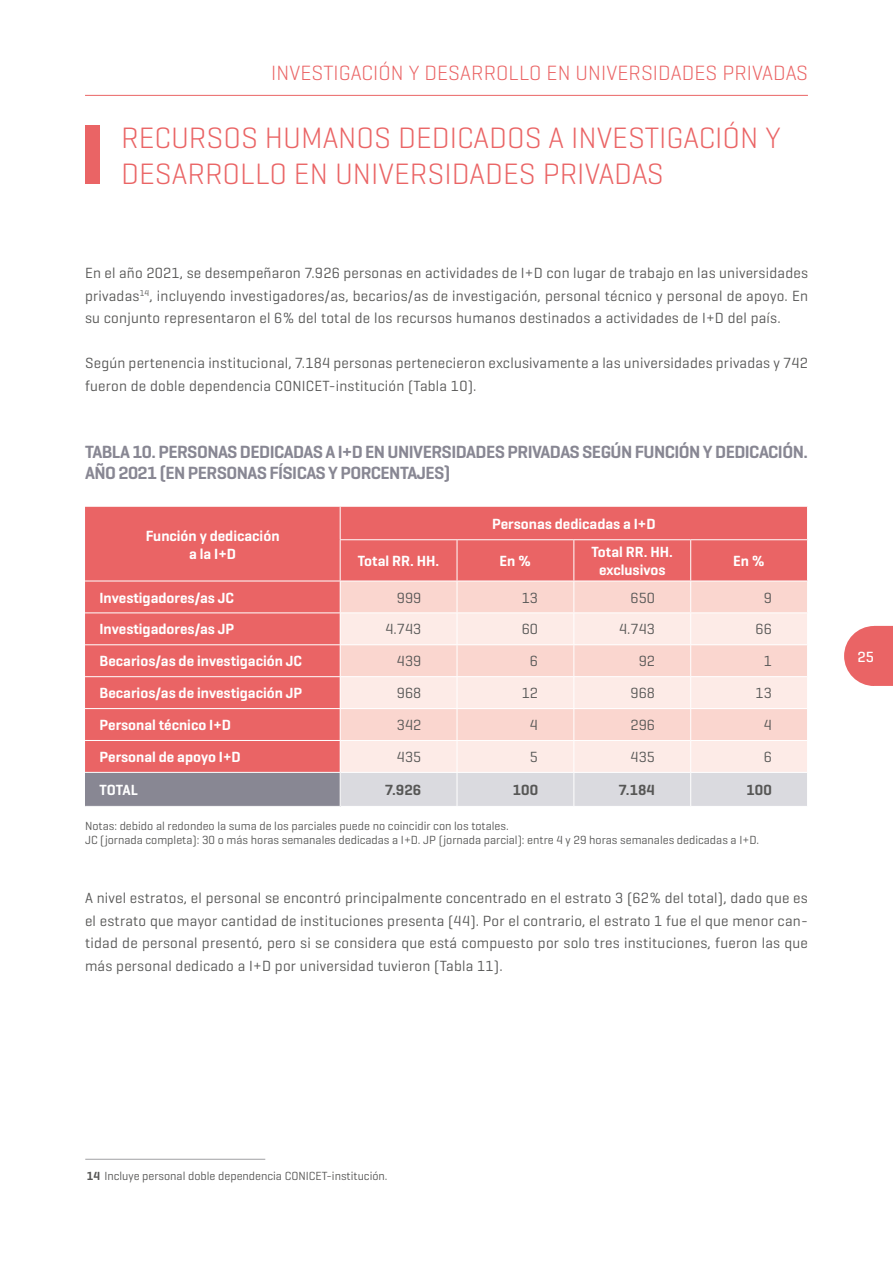
<style>
.page{position:relative;width:893px;height:1263px;background:#fff}
.page>*{position:absolute;margin:0;border:0;box-sizing:border-box;transform-origin:0 0}
.t1{font:300 30px/36px "Geogrotesque";color:#ea6465}
.t2{font:300 21px "Geogrotesque";letter-spacing:.005em;color:#ea6465}
.t3{font:600 18px "Geogrotesque";letter-spacing:-.03em;color:#888793}
.t4{font:15px/22.5px "Geogrotesque";letter-spacing:.015em;color:#575756;text-align:justify}
.t5{font:600 15px/18px "Geogrotesque";color:#fff;text-align:center}
.t6{font:600 15px "Geogrotesque";color:#575756}
.t7{font:500 15px "Geogrotesque";color:#fff}
.t8{font:12px/14.4px "Geogrotesque";color:#575756}
.s1{font-weight:600}
</style>
<div class="page">
<hr style="left:85px;top:95px;width:723px;height:1px;background:#ea6465">
<svg style="left:844px;top:626px;width:49px;height:60px;background:#ec7879"></svg>
<div style="left:85px;top:507px;width:722px;height:265px;background:#ea6465"></div>
<div style="left:341px;top:582px;width:466px;height:30px;background:#fad6cf"></div>
<svg style="left:341px;top:613px;width:466px;height:159px;background:#fbe2dd"></svg>
<div style="left:85px;top:772px;width:255px;height:34px;background:#888793"></div>
<div style="left:341px;top:773px;width:466px;height:33px;background:#dadadf"></div>
<hr style="left:340px;top:507px;width:1px;height:32px;background:#fff">
<hr style="left:340px;top:540px;width:1px;height:41px;background:#fff">
<hr style="left:457px;top:540px;width:1px;height:41px;background:#fff">
<hr style="left:573px;top:540px;width:1px;height:41px;background:#fff">
<hr style="left:690px;top:540px;width:1px;height:41px;background:#fff">
<hr style="left:85px;top:581px;width:255px;height:1px;background:#fff">
<hr style="left:85px;top:612px;width:255px;height:1px;background:#fff">
<hr style="left:85px;top:644px;width:255px;height:1px;background:#fff">
<hr style="left:85px;top:676px;width:255px;height:1px;background:#fff">
<hr style="left:85px;top:708px;width:255px;height:1px;background:#fff">
<hr style="left:85px;top:740px;width:255px;height:1px;background:#fff">
<hr style="left:85px;top:772px;width:255px;height:1px;background:#fff">
<hr style="left:340px;top:539px;width:117px;height:1px;background:#fff">
<hr style="left:457px;top:539px;width:117px;height:1px;background:#fff">
<hr style="left:574px;top:539px;width:117px;height:1px;background:#fff">
<hr style="left:691px;top:539px;width:117px;height:1px;background:#fff">
<hr style="left:340px;top:581px;width:117px;height:1px;background:#fff">
<hr style="left:340px;top:581px;width:1px;height:31px;background:#fff">
<hr style="left:457px;top:581px;width:117px;height:1px;background:#fff">
<hr style="left:457px;top:581px;width:1px;height:31px;background:#fff">
<hr style="left:574px;top:581px;width:117px;height:1px;background:#fff">
<hr style="left:573px;top:581px;width:1px;height:31px;background:#fff">
<hr style="left:691px;top:581px;width:117px;height:1px;background:#fff">
<hr style="left:690px;top:581px;width:1px;height:31px;background:#fff">
<hr style="left:340px;top:612px;width:117px;height:1px;background:#fff">
<hr style="left:340px;top:613px;width:1px;height:31px;background:#fff">
<hr style="left:457px;top:612px;width:117px;height:1px;background:#fff">
<hr style="left:457px;top:613px;width:1px;height:31px;background:#fff">
<hr style="left:574px;top:612px;width:117px;height:1px;background:#fff">
<hr style="left:573px;top:613px;width:1px;height:31px;background:#fff">
<hr style="left:691px;top:612px;width:117px;height:1px;background:#fff">
<hr style="left:690px;top:613px;width:1px;height:31px;background:#fff">
<hr style="left:340px;top:644px;width:117px;height:1px;background:#fff">
<hr style="left:340px;top:645px;width:1px;height:31px;background:#fff">
<hr style="left:457px;top:644px;width:117px;height:1px;background:#fff">
<hr style="left:457px;top:645px;width:1px;height:31px;background:#fff">
<hr style="left:574px;top:644px;width:117px;height:1px;background:#fff">
<hr style="left:573px;top:645px;width:1px;height:31px;background:#fff">
<hr style="left:691px;top:644px;width:117px;height:1px;background:#fff">
<hr style="left:690px;top:645px;width:1px;height:31px;background:#fff">
<hr style="left:340px;top:709px;width:1px;height:31px;background:#fff">
<hr style="left:457px;top:709px;width:1px;height:31px;background:#fff">
<hr style="left:573px;top:709px;width:1px;height:31px;background:#fff">
<hr style="left:690px;top:709px;width:1px;height:31px;background:#fff">
<hr style="left:457px;top:773px;width:1px;height:33px;background:#fff">
<hr style="left:573px;top:773px;width:1px;height:33px;background:#fff">
<hr style="left:690px;top:773px;width:1px;height:33px;background:#fff">
<hr style="left:340px;top:676px;width:117px;height:1px;background:#fff">
<hr style="left:340px;top:677px;width:1px;height:31px;background:#fff">
<hr style="left:340px;top:708px;width:117px;height:1px;background:#fff">
<hr style="left:457px;top:676px;width:117px;height:1px;background:#fff">
<hr style="left:457px;top:677px;width:1px;height:31px;background:#fff">
<hr style="left:457px;top:708px;width:117px;height:1px;background:#fff">
<hr style="left:574px;top:676px;width:117px;height:1px;background:#fff">
<hr style="left:573px;top:677px;width:1px;height:31px;background:#fff">
<hr style="left:574px;top:708px;width:117px;height:1px;background:#fff">
<hr style="left:691px;top:676px;width:117px;height:1px;background:#fff">
<hr style="left:690px;top:677px;width:1px;height:31px;background:#fff">
<hr style="left:691px;top:708px;width:117px;height:1px;background:#fff">
<hr style="left:340px;top:740px;width:117px;height:1px;background:#fff">
<hr style="left:340px;top:741px;width:1px;height:31px;background:#fff">
<hr style="left:457px;top:740px;width:117px;height:1px;background:#fff">
<hr style="left:457px;top:741px;width:1px;height:31px;background:#fff">
<hr style="left:574px;top:740px;width:117px;height:1px;background:#fff">
<hr style="left:573px;top:741px;width:1px;height:31px;background:#fff">
<hr style="left:691px;top:740px;width:117px;height:1px;background:#fff">
<hr style="left:690px;top:741px;width:1px;height:31px;background:#fff">
<div style="left:85px;top:125px;width:14px;height:59px;background:#ea6465"></div>
<hr style="left:85px;top:1159px;width:180px;height:1px;background:#ababad">
<h2 class="t2" style="left:271px;top:59px;width:329px">INVESTIGACIÓN Y DESARROLLO EN UNIVERSIDADES</h2>
<h2 class="t2" style="left:722px;top:59px;width:23px">PRIVADAS</h2>
<h1 class="t1" style="left:121px;top:119px;width:661px">RECURSOS HU MANOS D EDICADOS A INVESTI GACI ÓN Y<br>D ESARRO LLO EN UNIVERSIDAD ES PRIVADAS</h1>
<p class="t4" style="left:85px;top:262px;width:724px">En el año 2021, se desempeñaron 7.926 personas en actividades de I+D con lugar de trabajo en las universidades privadas<sup>14</sup>, incluyendo investigadores/as, becarios/as de investigación, personal técnico y personal de apoyo. En su conjunto representaron el 6% del total de los recursos humanos destinados a actividades de I+D del país.</p>
<p class="t4" style="left:85px;top:352px;width:724px">Según pertenencia institucional, 7.184 personas pertenecieron exclusivamente a las universidades privadas y 742 fueron de doble dependencia CONICET-institución (Tabla 10).</p>
<p class="t3" style="left:85px;top:440px;width:10px">Tabla</p>
<p class="t3" style="left:132px;top:440px;width:86px">10. Personas</p>
<p class="t3" style="left:240px;top:440px;width:10px">dedicadas</p>
<p class="t3" style="left:325px;top:440px;width:82px">a I+D en unive</p>
<p class="t3" style="left:431px;top:440px;width:21px">rsidades</p>
<p class="t3" style="left:508px;top:440px;width:30px">privadas</p>
<p class="t3" style="left:582px;top:440px;width:143px">segúnfunciónydedicaci</p>
<p class="t3" style="left:782px;top:440px;width:27px">ón.</p>
<p class="t3" style="left:85px;top:462px;width:163px">Año 2021 (en personas</p>
<p class="t3" style="left:269px;top:462px;width:23px">físicas</p>
<p class="t3" style="left:328px;top:462px;width:90px">y porcentajes</p>
<p class="t3" style="left:444px;top:461px;width:8px">)</p>
<p class="t5" style="left:146px;top:526px;width:135px">Función y dedicación a la I+D</p>
<p class="t5" style="left:492px;top:515px;width:165px">Personas dedicadas a I+D</p>
<p class="t5" style="left:358px;top:552px;width:83px">Total RR. HH.</p>
<p class="t5" style="left:500px;top:552px;width:33px">En %</p>
<p class="t5" style="left:592px;top:543px;width:83px">Total RR. HH. exclusivos</p>
<p class="t5" style="left:733px;top:552px;width:33px">En %</p>
<p class="t5" style="left:100px;top:588px;width:136px">Investigadores/as JC</p>
<p class="t4" style="left:397px;top:586px;width:26px">999</p>
<p class="t4" style="left:522px;top:586px;width:18px">13</p>
<p class="t4" style="left:631px;top:586px;width:26px">650</p>
<p class="t4" style="left:764px;top:586px;width:10px">9</p>
<p class="t5" style="left:100px;top:620px;width:136px">Investigadores/as JP</p>
<p class="t4" style="left:385px;top:618px;width:37px">4.743</p>
<p class="t4" style="left:522px;top:618px;width:18px">60</p>
<p class="t4" style="left:619px;top:618px;width:37px">4.743</p>
<p class="t4" style="left:755px;top:618px;width:18px">66</p>
<p class="t5" style="left:100px;top:652px;width:204px">Becarios/as de investigación JC</p>
<p class="t4" style="left:397px;top:649px;width:26px">439</p>
<p class="t4" style="left:530px;top:649px;width:10px">6</p>
<p class="t4" style="left:639px;top:649px;width:18px">92</p>
<p class="t4" style="left:764px;top:649px;width:10px">1</p>
<p class="t5" style="left:100px;top:684px;width:204px">Becarios/as de investigación JP</p>
<p class="t4" style="left:397px;top:681px;width:26px">968</p>
<p class="t4" style="left:522px;top:681px;width:18px">12</p>
<p class="t4" style="left:631px;top:681px;width:26px">968</p>
<p class="t4" style="left:755px;top:681px;width:18px">13</p>
<p class="t5" style="left:100px;top:716px;width:133px">Personal técnico I+D</p>
<p class="t4" style="left:397px;top:713px;width:26px">342</p>
<p class="t4" style="left:530px;top:713px;width:10px">4</p>
<p class="t4" style="left:631px;top:713px;width:26px">296</p>
<p class="t4" style="left:764px;top:713px;width:10px">4</p>
<p class="t5" style="left:100px;top:748px;width:143px">Personal de apoyo I+D</p>
<p class="t4" style="left:397px;top:745px;width:26px">435</p>
<p class="t4" style="left:530px;top:745px;width:10px">5</p>
<p class="t4" style="left:631px;top:745px;width:26px">435</p>
<p class="t4" style="left:764px;top:745px;width:10px">6</p>
<p class="t5" style="left:100px;top:781px;width:40px">TOTAL</p>
<p class="t6" style="left:385px;top:780px;width:38px">7.926</p>
<p class="t6" style="left:513px;top:780px;width:27px">100</p>
<p class="t6" style="left:619px;top:780px;width:38px">7.184</p>
<p class="t6" style="left:746px;top:780px;width:27px">100</p>
<p class="t8" style="left:85px;top:818px;width:675px">Notas: debido al redondeo la suma de los parciales puede no coincidir con los totales.<br>JC (jornada completa): 30 o más horas semanales dedicadas a I+D. JP (jornada parcial): entre 4 y 29 horas semanales dedicadas a I+D.</p>
<p class="t4" style="left:85px;top:886px;width:724px">A nivel estratos, el personal se encontró principalmente concentrado en el estrato 3 (62% del total), dado que es el estrato que mayor cantidad de instituciones presenta (44). Por el contrario, el estrato 1 fue el que menor can&shy;tidad de personal presentó, pero si se considera que está compuesto por solo tres instituciones, fueron las que más personal dedicado a I+D por universidad tuvieron (Tabla 11).</p>
<p class="t7" style="left:857px;top:647px;width:18px">25</p>
<p class="t8" style="left:87px;top:1169px;width:302px"><span class="s1">14</span> Incluye personal doble dependencia CONICET-institución.</p>
</div>
